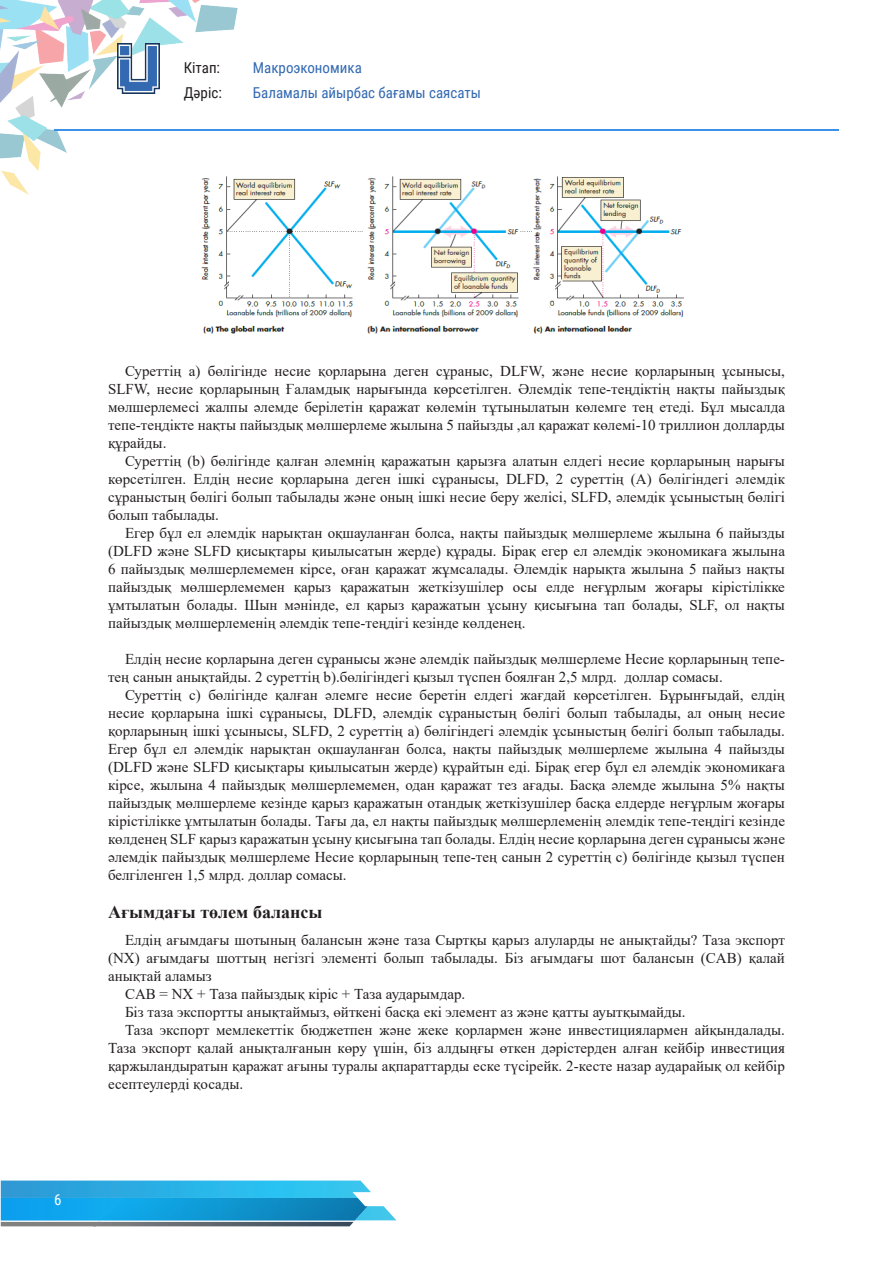
<style>
.page{position:relative;width:893px;height:1263px;background:#fff}
.page>*{position:absolute;margin:0;border:0;box-sizing:border-box;transform-origin:0 0}
.tema{font:700 18px "Times New Roman";color:#231f20}
.t1{font:15px/18px "Times New Roman";color:#231f20;text-align:justify}
.t2{font:15px/25.5px "Roboto Condensed";color:#3269b1}
.t3{font:15px/25.5px "Roboto Condensed";color:#231f20}
.t4{font:15px "Roboto Condensed";color:#fff}
</style>
<div class="page">
<img style="left:0;top:0;width:238px;height:195px">
<hr style="left:54px;top:129px;width:785px;height:2px;background:#3b91e8">
<img style="left:118px;top:44px;width:41px;height:49px">
<svg style="left:1px;top:1180px;width:395px;height:46px;background:#5bb6d9"></svg>
<img style="left:1px;top:1198px;width:367px;height:22px">
<img style="left:197px;top:167px;width:487px;height:167px">
<p class="t3" style="left:184px;top:54px;width:40px">Кітап:<br>Дәріс:</p>
<p class="t2" style="left:253px;top:54px;width:230px">Макроэкономика<br>Баламалы айырбас бағамы саясаты</p>
<p class="t4" style="left:54px;top:1189px;width:9px">6</p>
<p class="t1" style="left:108px;top:361px;width:678px;text-indent:17px">Суреттің а) бөлігінде несие қорларына деген сұраныс, DLFW, және несие қорларының ұсынысы, SLFW, несие қорларының Ғаламдық нарығында көрсетілген. Әлемдік тепе-теңдіктің нақты пайыздық мөлшерлемесі жалпы әлемде берілетін қаражат көлемін тұтынылатын көлемге тең етеді. Бұл мысалда тепе-теңдікте нақты пайыздық мөлшерлеме жылына 5 пайызды ,ал қаражат көлемі-10 триллион долларды құрайды.</p>
<p class="t1" style="left:108px;top:451px;width:678px;text-indent:17px">Суреттің (b) бөлігінде қалған әлемнің қаражатын қарызға алатын елдегі несие қорларының нарығы көрсетілген. Елдің несие қорларына деген ішкі сұранысы, DLFD, 2 суреттің (А) бөлігіндегі әлемдік сұраныстың бөлігі болып табылады және оның ішкі несие беру желісі, SLFD, әлемдік ұсыныстың бөлігі болып табылады.</p>
<p class="t1" style="left:108px;top:523px;width:678px;text-indent:17px">Егер бұл ел әлемдік нарықтан оқшауланған болса, нақты пайыздық мөлшерлеме жылына 6 пайызды (DLFD және SLFD қисықтары қиылысатын жерде) құрады. Бірақ егер ел әлемдік экономикаға жылына 6 пайыздық мөлшерлемемен кірсе, оған қаражат жұмсалады. Әлемдік нарықта жылына 5 пайыз нақты пайыздық мөлшерлемемен қарыз қаражатын жеткізушілер осы елде неғұрлым жоғары кірістілікке ұмтылатын болады. Шын мәнінде, ел қарыз қаражатын ұсыну қисығына тап болады, SLF, ол нақты пайыздық мөлшерлеменің әлемдік тепе-теңдігі кезінде көлденең.</p>
<p class="t1" style="left:108px;top:649px;width:678px;text-indent:17px">Елдің несие қорларына деген сұранысы және әлемдік пайыздық мөлшерлеме Несие қорларының тепе&shy;тең санын анықтайды. 2 суреттің b).бөлігіндегі қызыл түспен боялған 2,5 млрд. доллар сомасы.</p>
<p class="t1" style="left:108px;top:685px;width:678px;text-indent:17px">Суреттің с) бөлігінде қалған әлемге несие беретін елдегі жағдай көрсетілген. Бұрынғыдай, елдің несие қорларына ішкі сұранысы, DLFD, әлемдік сұраныстың бөлігі болып табылады, ал оның несие қорларының ішкі ұсынысы, SLFD, 2 суреттің а) бөлігіндегі әлемдік ұсыныстың бөлігі болып табылады.<br>Егер бұл ел әлемдік нарықтан оқшауланған болса, нақты пайыздық мөлшерлеме жылына 4 пайызды (DLFD және SLFD қисықтары қиылысатын жерде) құрайтын еді. Бірақ егер бұл ел әлемдік экономикаға кірсе, жылына 4 пайыздық мөлшерлемемен, одан қаражат тез ағады. Басқа әлемде жылына 5% нақты пайыздық мөлшерлеме кезінде қарыз қаражатын отандық жеткізушілер басқа елдерде неғұрлым жоғары кірістілікке ұмтылатын болады. Тағы да, ел нақты пайыздық мөлшерлеменің әлемдік тепе-теңдігі кезінде көлденең SLF қарыз қаражатын ұсыну қисығына тап болады. Елдің несие қорларына деген сұранысы және әлемдік пайыздық мөлшерлеме Несие қорларының тепе-тең санын 2 суреттің с) бөлігінде қызыл түспен белгіленген 1,5 млрд. доллар сомасы.</p>
<p class="tema" style="left:108px;top:899px;width:216px">Ағымдағы төлем балансы</p>
<p class="t1" style="left:108px;top:930px;width:678px;text-indent:17px">Елдің ағымдағы шотының балансын және таза Сыртқы қарыз алуларды не анықтайды? Таза экспорт (NX) ағымдағы шоттың негізгі элементі болып табылады. Біз ағымдағы шот балансын (CAB) қалай анықтай аламыз</p>
<p class="t1" style="left:125px;top:984px;width:342px">CAB = NX + Таза пайыздық кіріс + Таза аударымдар.</p>
<p class="t1" style="left:125px;top:1002px;width:562px">Біз таза экспортты анықтаймыз, өйткені басқа екі элемент аз және қатты ауытқымайды.</p>
<p class="t1" style="left:108px;top:1020px;width:678px;text-indent:17px">Таза экспорт мемлекеттік бюджетпен және жеке қорлармен және инвестициялармен айқындалады.<br>Таза экспорт қалай анықталғанын көру үшін, біз алдыңғы өткен дәрістерден алған кейбір инвестиция қаржыландыратын қаражат ағыны туралы ақпараттарды еске түсірейк. 2-кесте назар аударайық ол кейбір есептеулерді қосады.</p>
</div>
